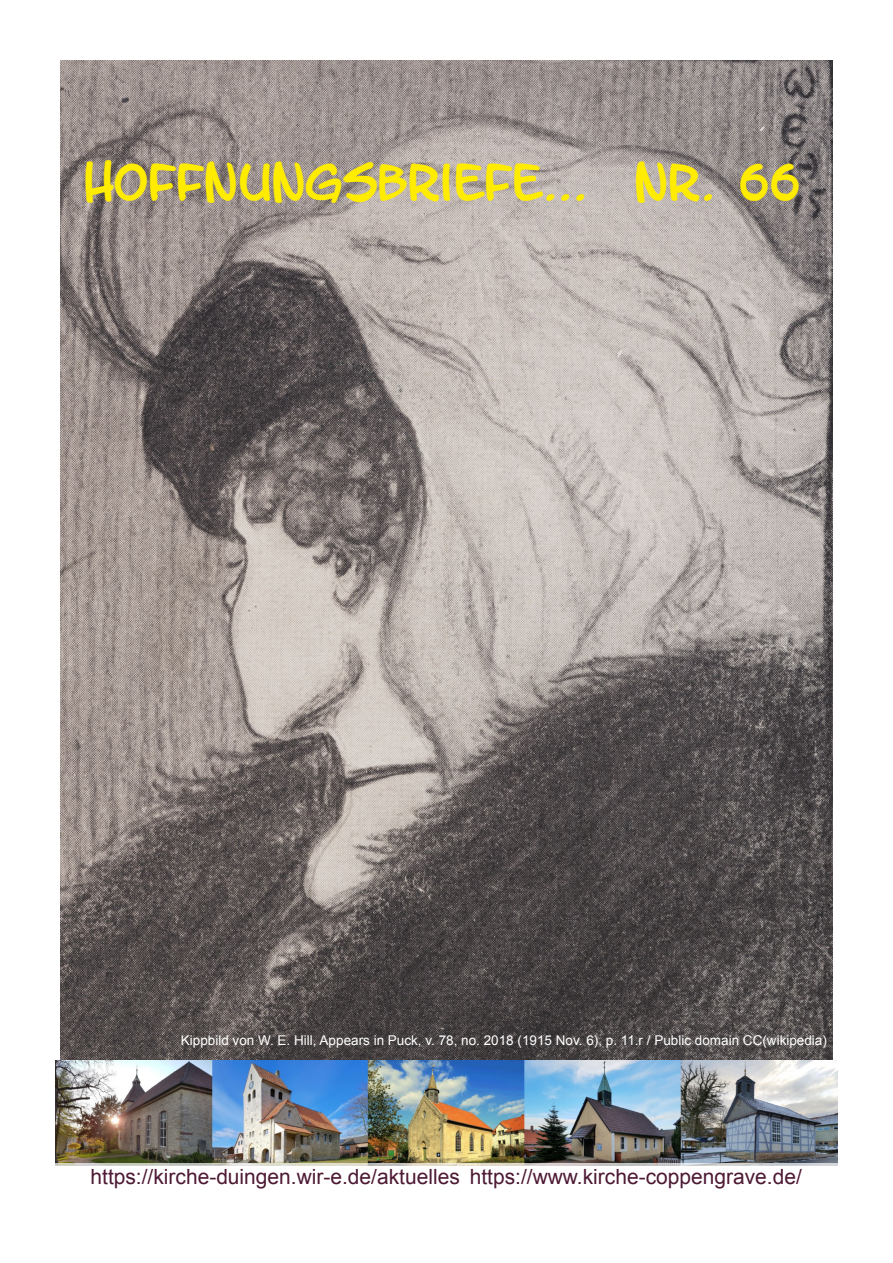
<style>
.page{position:relative;width:893px;height:1263px;background:#fff}
.page>*{position:absolute;margin:0;border:0;box-sizing:border-box;transform-origin:0 0}
.t1{font:43.5px "Letter O Matic";color:#ffec00}
.t2{font:21px "Arial";color:#4d1933}
.t3{font:13.5px "Arial";color:#fff}
</style>
<div class="page">
<img style="left:60px;top:60px;width:773px;height:1000px">
<img style="left:55px;top:1060px;width:783px;height:103px">
<h1 class="t1" style="left:83px;top:167px;width:718px">Hoffnungsbriefe... Nr. 66</h1>
<p class="t3" style="left:181px;top:1033px;width:648px">Kippbild von W. E. Hill, Appears in Puck, v. 78, no. 2018 (1915 Nov. 6), p. 11.r / Public domain CC(wikipedia)</p>
<h2 class="t2" style="left:91px;top:1164px;width:713px">https://kirche-duingen.wir-e.de/aktuelles https://www.kirche-coppengrave.de/</h2>
</div>
